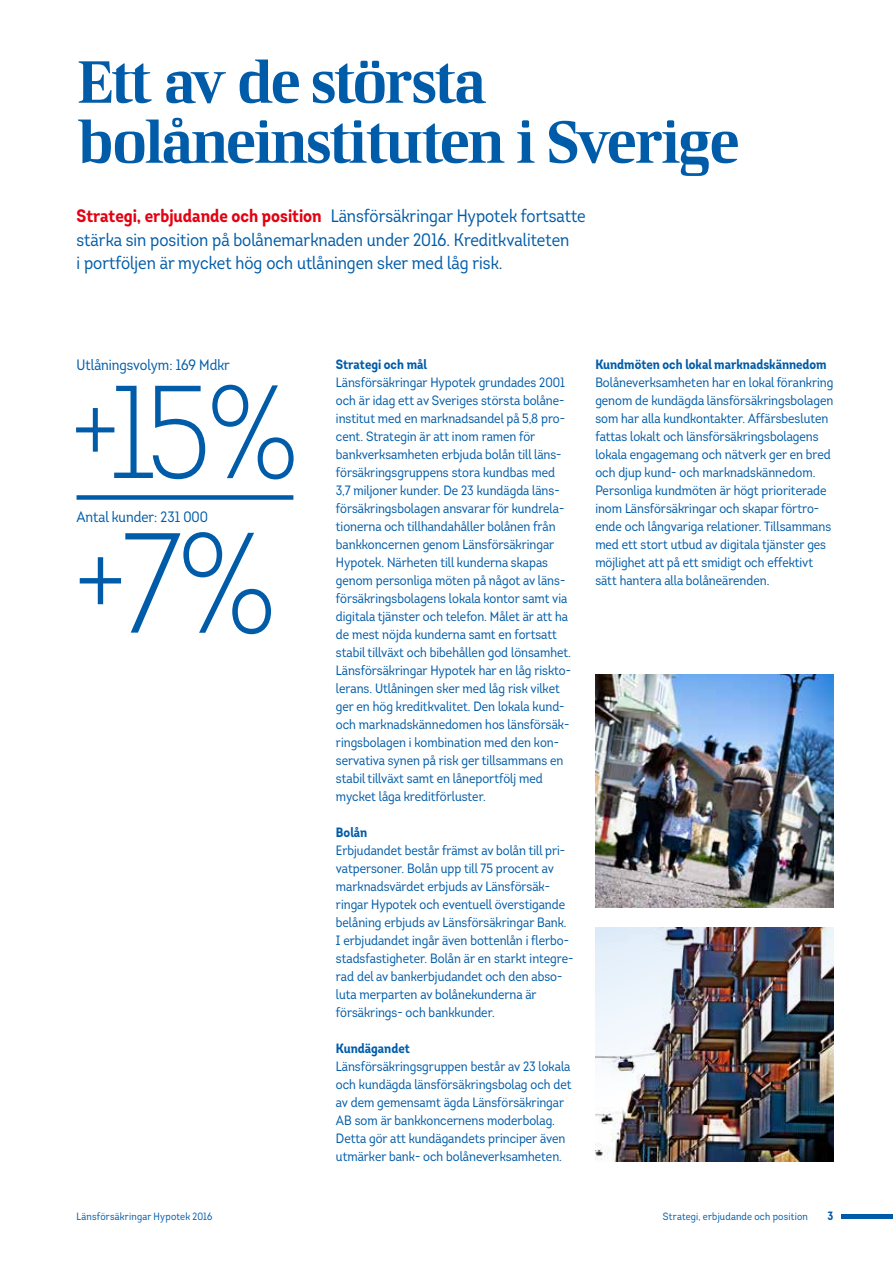
<style>
.page{position:relative;width:893px;height:1263px;background:#fff}
.page>*{position:absolute;margin:0;border:0;box-sizing:border-box;transform-origin:0 0}
.t1{font:300 142.05px "Intro Cond";color:#005ca9}
.t2{font:300 131.7px "Intro Cond";color:#005ca9}
.t3{font:60px/60px "LF Rubrik";letter-spacing:-.03em;color:#005ca9}
.t4{font:18px/23.2px "Intro Cond";color:#005ca9}
.t5{font:15px "Intro Cond";color:#005ca9}
.t6{font:13.5px/18px "Intro Cond";color:#005ca9}
.t7{font:700 13.5px "Intro Cond";color:#005ca9}
.t8{font:700 12px "Intro Cond";color:#005ca9}
.t9{font:10.5px "Intro Cond";letter-spacing:.02em;color:#005ca9}
.s1{font-weight:700;color:#e30211}
</style>
<div class="page">
<hr style="left:842px;top:1214px;width:51px;height:4px;background:#005ca9">
<div style="left:77px;top:495px;width:216px;height:5px;background:#005ca9"></div>
<img style="left:595px;top:674px;width:238px;height:234px">
<img style="left:595px;top:927px;width:238px;height:234px">
<h3 class="t3" style="left:77px;top:51px;width:664px">Ett av de största bolåneinstituten i Sverige</h3>
<h3 class="t4" style="left:77px;top:204px;width:511px"><span class="s1">Strategi, erbjudande och position</span> Länsförsäkringar Hypotek fortsatte stärka sin position på bolånemarknaden under 2016. Kreditkvaliteten<br>i portföljen är mycket hög och utlåningen sker med låg risk.</h3>
<p class="t5" style="left:77px;top:356px;width:155px">Utlåningsvolym: 169 Mdkr</p>
<h2 class="t2" style="left:70px;top:350px;width:229px">+15%</h2>
<p class="t5" style="left:77px;top:508px;width:133px">Antal kunder: 231 000</p>
<h1 class="t1" style="left:73px;top:495px;width:204px">+7%</h1>
<p class="t7" style="left:336px;top:356px;width:93px">Strategi och mål</p>
<p class="t6" style="left:336px;top:373px;width:237px">Länsförsäkringar Hypotek grundades 2001 och är idag ett av Sveriges största bolåne&shy;institut med en marknadsandel på 5,8 pro&shy;cent. Strategin är att inom ramen för bankverksamheten erbjuda bolån till läns&shy;försäkringsgruppens stora kundbas med 3,7 miljoner kunder. De 23 kundägda läns&shy;försäkringsbolagen ansvarar för kundrela&shy;tionerna och tillhandahåller bolånen från bankkoncernen genom Länsförsäkringar Hypotek. Närheten till kunderna skapas genom personliga möten på något av läns&shy;försäkringsbolagens lokala kontor samt via digitala tjänster och telefon. Målet är att ha de mest nöjda kunderna samt en fortsatt stabil tillväxt och bibehållen god lönsamhet.<br>Länsförsäkringar Hypotek har en låg riskto&shy;lerans. Utlåningen sker med låg risk vilket ger en hög kreditkvalitet. Den lokala kund&shy;och marknadskännedomen hos länsförsäk&shy;ringsbolagen i kombination med den kon&shy;servativa synen på risk ger tillsammans en stabil tillväxt samt en låneportfölj med mycket låga kreditförluster.</p>
<p class="t7" style="left:336px;top:824px;width:33px">Bolån</p>
<p class="t6" style="left:336px;top:841px;width:239px">Erbjudandet består främst av bolån till pri&shy;vatpersoner. Bolån upp till 75 procent av marknadsvärdet erbjuds av Länsförsäk&shy;ringar Hypotek och eventuell överstigande belåning erbjuds av Länsförsäkringar Bank.<br>I erbjudandet ingår även bottenlån i flerbo&shy;stadsfastigheter. Bolån är en starkt integre&shy;rad del av bankerbjudandet och den abso&shy;luta merparten av bolånekunderna är försäkrings- och bankkunder.</p>
<p class="t7" style="left:336px;top:1040px;width:75px">Kundägandet</p>
<p class="t6" style="left:336px;top:1057px;width:237px">Länsförsäkringsgruppen består av 23 lokala och kundägda länsförsäkringsbolag och det av dem gemensamt ägda Länsförsäkringar AB som är bankkoncernens moderbolag.<br>Detta gör att kundägandets principer även utmärker bank- och bolåneverksamheten.</p>
<p class="t7" style="left:595px;top:356px;width:233px">Kundmöten och lokal marknadskännedom</p>
<p class="t6" style="left:595px;top:373px;width:240px">Bolåneverksamheten har en lokal förankring genom de kundägda länsförsäkringsbolagen som har alla kundkontakter. Affärsbesluten fattas lokalt och länsförsäkringsbolagens lokala engagemang och nätverk ger en bred och djup kund- och marknadskännedom.<br>Personliga kundmöten är högt prioriterade inom Länsförsäkringar och skapar förtro&shy;ende och långvariga relationer. Tillsammans med ett stort utbud av digitala tjänster ges möjlighet att på ett smidigt och effektivt sätt hantera alla bolåneärenden.</p>
<p class="t9" style="left:77px;top:1210px;width:137px">Länsförsäkringar Hypotek 2016</p>
<p class="t9" style="left:663px;top:1210px;width:146px">Strategi, erbjudande och position</p>
<p class="t8" style="left:827px;top:1208px;width:7px">3</p>
</div>
